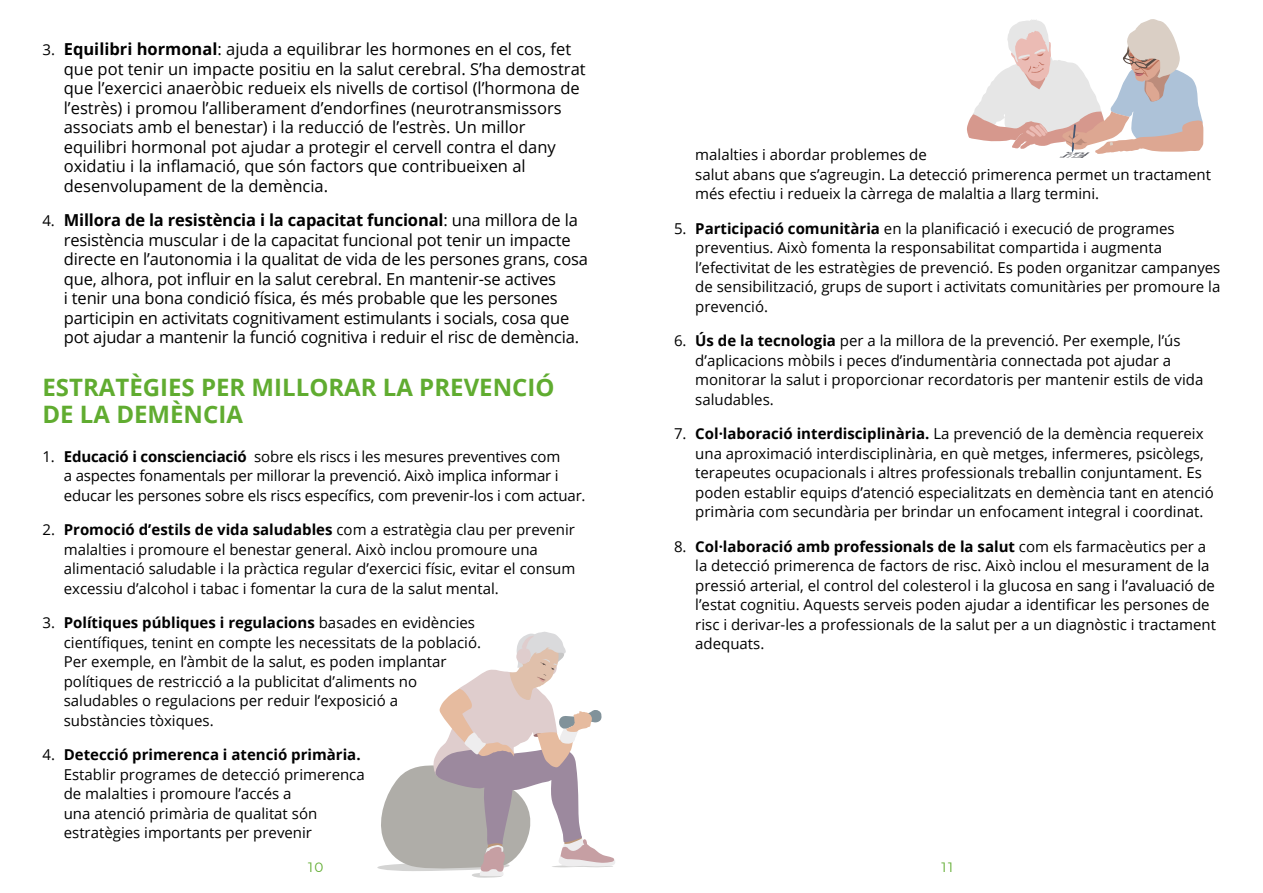
<style>
.page{position:relative;width:1263px;height:893px;background:#fff}
.page>*{position:absolute;margin:0;border:0;box-sizing:border-box;transform-origin:0 0}
.t1{font:700 24px/27px "Open Sans";color:#60ac30}
.t2{font:16.5px/19.5px "Open Sans";color:#000}
.t3{font:15px/19.5px "Open Sans";color:#000}
.t4{font:13.5px "Montserrat";color:#60ac30}
.s1{font-size:15px}
.s2{font-weight:700}
</style>
<div class="page">
<svg style="left:967px;top:19px;width:236px;height:139px"></svg>
<svg style="left:377px;top:631px;width:238px;height:247px"></svg>
<p class="t2" style="left:64px;top:39px;width:523px;text-indent:-21px"><span class="s1">3.</span> <span class="s2">Equilibri hormonal</span>: ajuda a equilibrar les hormones en el cos, fet que pot tenir un impacte positiu en la salut cerebral. S’ha demostrat que l’exercici anaeròbic redueix els nivells de cortisol (l’hormona de l’estrès) i promou l’alliberament d’endorfines (neurotransmissors associats amb el benestar) i la reducció de l’estrès. Un millor equilibri hormonal pot ajudar a protegir el cervell contra el dany oxidatiu i la inflamació, que són factors que contribueixen al desenvolupament de la demència.</p>
<p class="t2" style="left:64px;top:210px;width:526px;text-indent:-21px"><span class="s1">4.</span> <span class="s2">Millora de la resistència i la capacitat funcional</span>: una millora de la resistència muscular i de la capacitat funcional pot tenir un impacte directe en l’autonomia i la qualitat de vida de les persones grans, cosa que, alhora, pot influir en la salut cerebral. En mantenir-se actives<br>i tenir una bona condició física, és més probable que les persones participin en activitats cognitivament estimulants i socials, cosa que pot ajudar a mantenir la funció cognitiva i reduir el risc de demència.</p>
<h1 class="t1" style="left:43px;top:373px;width:513px">ESTRATÈGIES PER MILLORAR LA PREVENCIÓ<br>DE LA DEMÈNCIA</h1>
<p class="t3" style="left:64px;top:446px;width:523px;text-indent:-21px">1. <span class="s2">Educació i conscienciació</span> sobre els riscs i les mesures preventives com<br>a aspectes fonamentals per millorar la prevenció. Això implica informar i educar les persones sobre els riscs específics, com prevenir-los i com actuar.</p>
<p class="t3" style="left:64px;top:520px;width:513px;text-indent:-21px">2. <span class="s2">Promoció d’estils de vida saludables</span> com a estratègia clau per prevenir malalties i promoure el benestar general. Això inclou promoure una alimentació saludable i la pràctica regular d’exercici físic, evitar el consum excessiu d’alcohol i tabac i fomentar la cura de la salut mental.</p>
<p class="t3" style="left:64px;top:613px;width:419px;text-indent:-21px">3. <span class="s2">Polítiques públiques i regulacions</span> basades en evidències científiques, tenint en compte les necessitats de la població.<br>Per exemple, en l’àmbit de la salut, es poden implantar polítiques de restricció a la publicitat d’aliments no saludables o regulacions per reduir l’exposició a substàncies tòxiques.</p>
<p class="t3" style="left:64px;top:745px;width:302px;text-indent:-21px">4. <span class="s2">Detecció primerenca i atenció primària.<br></span>Establir programes de detecció primerenca de malalties i promoure l’accés a<br>una atenció primària de qualitat són estratègies importants per prevenir</p>
<p class="t3" style="left:695px;top:145px;width:517px">malalties i abordar problemes de<br>salut abans que s’agreugin. La detecció primerenca permet un tractament més efectiu i redueix la càrrega de malaltia a llarg termini.</p>
<p class="t3" style="left:695px;top:218px;width:527px;text-indent:-21px">5. <span class="s2">Participació comunitària</span> en la planificació i execució de programes preventius. Això fomenta la responsabilitat compartida i augmenta l’efectivitat de les estratègies de prevenció. Es poden organitzar campanyes de sensibilització, grups de suport i activitats comunitàries per promoure la prevenció.</p>
<p class="t3" style="left:695px;top:331px;width:510px;text-indent:-21px">6. <span class="s2">Ús de la tecnologia</span> per a la millora de la prevenció. Per exemple, l’ús d’aplicacions mòbils i peces d’indumentària connectada pot ajudar a monitorar la salut i proporcionar recordatoris per mantenir estils de vida saludables.</p>
<p class="t3" style="left:695px;top:424px;width:520px;text-indent:-21px">7. <span class="s2">Col·laboració interdisciplinària.</span> La prevenció de la demència requereix una aproximació interdisciplinària, en què metges, infermeres, psicòlegs, terapeutes ocupacionals i altres professionals treballin conjuntament. Es poden establir equips d’atenció especialitzats en demència tant en atenció primària com secundària per brindar un enfocament integral i coordinat.</p>
<p class="t3" style="left:695px;top:536px;width:522px;text-indent:-21px">8. <span class="s2">Col·laboració amb professionals de la salut</span> com els farmacèutics per a la detecció primerenca de factors de risc. Això inclou el mesurament de la pressió arterial, el control del colesterol i la glucosa en sang i l’avaluació de l’estat cognitiu. Aquests serveis poden ajudar a identificar les persones de risc i derivar-les a professionals de la salut per a un diagnòstic i tractament adequats.</p>
<p class="t4" style="left:308px;top:858px;width:17px">10</p>
<p class="t4" style="left:941px;top:858px;width:13px">11</p>
</div>
